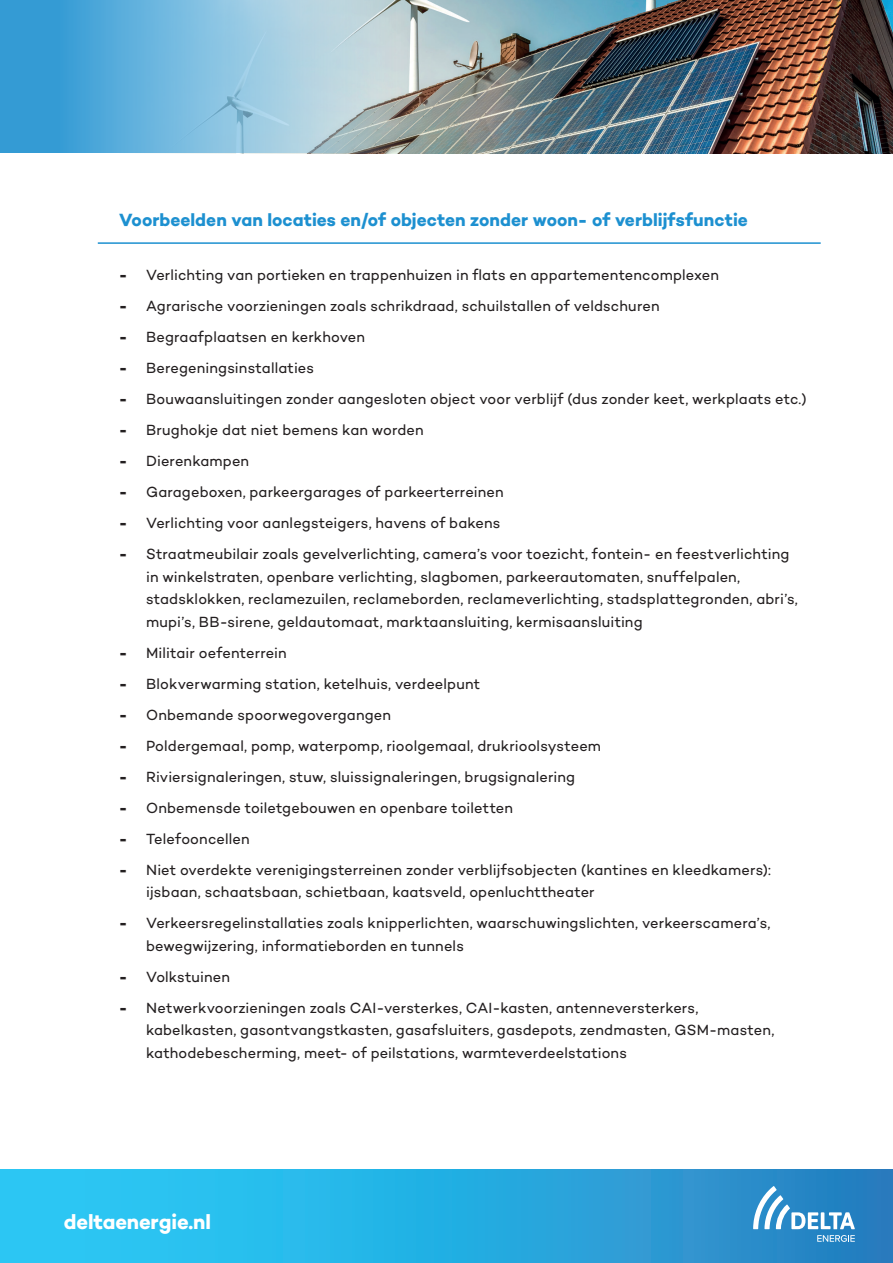
<style>
.page{position:relative;width:893px;height:1263px;background:#fff}
.page>*{position:absolute;margin:0;border:0;box-sizing:border-box;transform-origin:0 0}
.t1{font:700 21px "Campton";letter-spacing:-.005em;color:#fff}
.t2{font:700 18px "Campton";letter-spacing:.005em;color:#1d90d0}
.t3{font:15px/22.5px "Campton";letter-spacing:.01em;color:#231f20}
.s1{font-weight:800}
</style>
<div class="page">
<div style="left:0;top:1169px;width:893px;height:94px;background:linear-gradient(to right,#29d2fc,#2883c3)"></div>
<svg style="left:753px;top:1186px;width:102px;height:43px"></svg>
<svg style="left:817px;top:1235px;width:38px;height:7px"></svg>
<hr style="left:98px;top:242px;width:723px;height:2px;background:#1d90d0">
<img style="left:422px;top:0;width:471px;height:153px">
<svg style="left:0;top:0;width:422px;height:153px;background:#7fbad8"></svg>
<p class="t2" style="left:119px;top:209px;width:630px">Voorbeelden van locaties en/of objecten zonder woon- of verblijfsfunctie</p>
<p class="t3" style="left:119px;top:263px;width:602px"><span class="s1">-</span> Verlichting van portieken en trappenhuizen in flats en appartementencomplexen</p>
<p class="t3" style="left:119px;top:294px;width:542px"><span class="s1">-</span> Agrarische voorzieningen zoals schrikdraad, schuilstallen of veldschuren</p>
<p class="t3" style="left:119px;top:325px;width:247px"><span class="s1">-</span> Begraafplaatsen en kerkhoven</p>
<p class="t3" style="left:119px;top:356px;width:196px"><span class="s1">-</span> Beregeningsinstallaties</p>
<p class="t3" style="left:119px;top:387px;width:689px"><span class="s1">-</span> Bouwaansluitingen zonder aangesloten object voor verblijf (dus zonder keet, werkplaats etc.)</p>
<p class="t3" style="left:119px;top:418px;width:306px"><span class="s1">-</span> Brughokje dat niet bemens kan worden</p>
<p class="t3" style="left:119px;top:449px;width:132px"><span class="s1">-</span> Dierenkampen</p>
<p class="t3" style="left:119px;top:480px;width:386px"><span class="s1">-</span> Garageboxen, parkeergarages of parkeerterreinen</p>
<p class="t3" style="left:119px;top:511px;width:383px"><span class="s1">-</span> Verlichting voor aanlegsteigers, havens of bakens</p>
<p class="t3" style="left:146px;top:542px;width:653px;text-indent:-27px"><span class="s1">-</span> Straatmeubilair zoals gevelverlichting, camera’s voor toezicht, fontein- en feestverlichting in winkelstraten, openbare verlichting, slagbomen, parkeerautomaten, snuffelpalen, stadsklokken, reclamezuilen, reclameborden, reclameverlichting, stadsplattegronden, abri’s, mupi’s, BB-sirene, geldautomaat, marktaansluiting, kermisaansluiting</p>
<p class="t3" style="left:119px;top:641px;width:169px"><span class="s1">-</span> Militair oefenterrein</p>
<p class="t3" style="left:119px;top:672px;width:363px"><span class="s1">-</span> Blokverwarming station, ketelhuis, verdeelpunt</p>
<p class="t3" style="left:119px;top:703px;width:274px"><span class="s1">-</span> Onbemande spoorwegovergangen</p>
<p class="t3" style="left:119px;top:734px;width:484px"><span class="s1">-</span> Poldergemaal, pomp, waterpomp, rioolgemaal, drukrioolsysteem</p>
<p class="t3" style="left:119px;top:765px;width:458px"><span class="s1">-</span> Riviersignaleringen, stuw, sluissignaleringen, brugsignalering</p>
<p class="t3" style="left:119px;top:796px;width:395px"><span class="s1">-</span> Onbemensde toiletgebouwen en openbare toiletten</p>
<p class="t3" style="left:119px;top:827px;width:132px"><span class="s1">-</span> Telefooncellen</p>
<p class="t3" style="left:146px;top:858px;width:626px;text-indent:-27px"><span class="s1">-</span> Niet overdekte verenigingsterreinen zonder verblijfsobjecten (kantines en kleedkamers): ijsbaan, schaatsbaan, schietbaan, kaatsveld, openluchttheater</p>
<p class="t3" style="left:146px;top:911px;width:626px;text-indent:-27px"><span class="s1">-</span> Verkeersregelinstallaties zoals knipperlichten, waarschuwingslichten, verkeerscamera’s, bewegwijzering, informatieborden en tunnels</p>
<p class="t3" style="left:119px;top:965px;width:113px"><span class="s1">-</span> Volkstuinen</p>
<p class="t3" style="left:146px;top:996px;width:630px;text-indent:-27px"><span class="s1">-</span> Netwerkvoorzieningen zoals CAI-versterkes, CAI-kasten, antenneversterkers, kabelkasten, gasontvangstkasten, gasafsluiters, gasdepots, zendmasten, GSM-masten, kathodebescherming, meet- of peilstations, warmteverdeelstations</p>
<h1 class="t1" style="left:64px;top:1208px;width:149px">deltaenergie.nl</h1>
</div>
